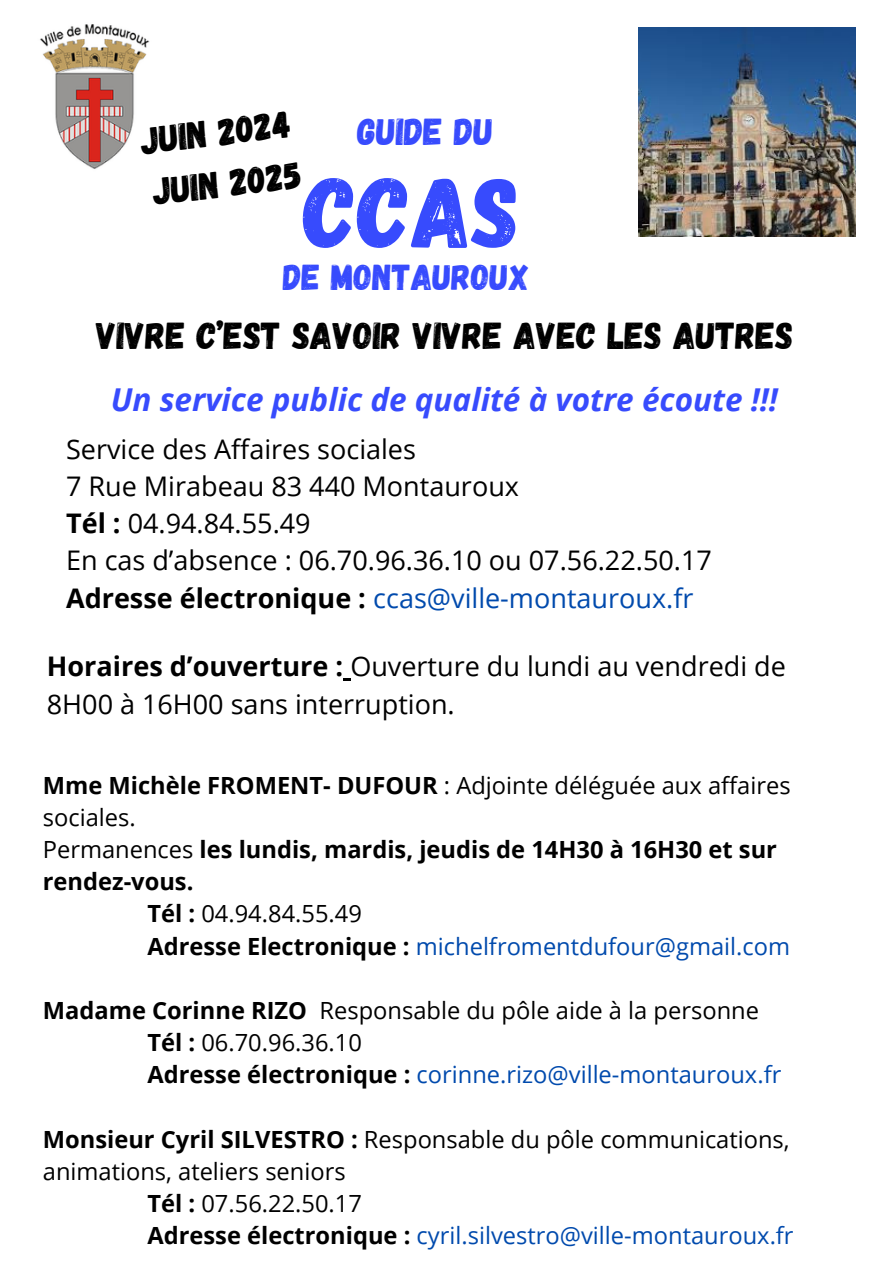
<style>
.page{position:relative;width:894px;height:1264px;background:#fff}
.page>*{position:absolute;margin:0;border:0;box-sizing:border-box;transform-origin:0 0}
.t1{font:99.9px "Gagalin";color:#374bfd}
.t2{font:37.5px/51.8px "Gagalin";color:#000}
.t3{font:37.5px "Gagalin";color:#374bfd}
.t4{font:36px "Gagalin";color:#374bfd}
.t5{font:italic 700 31.5px "Open Sans";color:#374bfd}
.t6{font:27px/37.2px "Open Sans";color:#000}
.t7{font:23.7px/32.1px "Open Sans";color:#000}
.t8{font:23.7px "Open Sans";color:#004aad}
.t9{font:700 23.7px/32.1px "Open Sans";color:#000}
.s1{font-weight:700}
.s2{color:#004aad}
.s3{font-weight:400}
.s4{font-weight:700;color:#000}
</style>
<div class="page">
<img style="left:40px;top:24px;width:110px;height:145px">
<img style="left:638px;top:27px;width:216px;height:209px">
<svg style="left:343px;top:678px;width:7px;height:3px"></svg>
<p class="t2" style="left:137px;top:114px;width:157px;rotate:-7deg">JUIN 2024<br>JUIN 2025</p>
<p class="t3" style="left:357px;top:107px;width:137px">GUIDE DU</p>
<h1 class="t1" style="left:304px;top:147px;width:217px">CCAS</h1>
<h1 class="t4" style="left:283px;top:253px;width:248px">DE MONTAUROUX</h1>
<h1 class="t2" style="left:96px;top:307px;width:698px">VIVRE C’EST SAVOIR VIVRE AVEC LES AUTRES</h1>
<p class="t5" style="left:111px;top:377px;width:668px">Un service public de qualité à votre écoute !!!</p>
<p class="t6" style="left:66px;top:430px;width:647px">Service des Affaires sociales<br>7 Rue Mirabeau 83 440 Montauroux<br><span class="s1">Tél :</span> 04.94.84.55.49<br>En cas d’absence : 06.70.96.36.10 ou 07.56.22.50.17<br><span class="s1">Adresse électronique :</span> <span class="s2">ccas@ville-montauroux.fr</span></p>
<h1 class="t6" style="left:47px;top:647px;width:740px"><span class="s1">Horaires d’ouverture :</span> Ouverture du lundi au vendredi de<br>8H00 à 16H00 sans interruption.</h1>
<h2 class="t7" style="left:43px;top:768px;width:749px"><span class="s1">Mme Michèle FROMENT- DUFOUR</span> : Adjointe déléguée aux affaires sociales.</h2>
<h3 class="t9" style="left:43px;top:832px;width:735px"><span class="s3">Permanences</span> les lundis, mardis, jeudis de 14H30 à 16H30 et sur rendez-vous.</h3>
<h3 class="t7" style="left:147px;top:897px;width:216px"><span class="s1">Tél :</span> 04.94.84.55.49</h3>
<p class="t8" style="left:147px;top:929px;width:644px"><span class="s4">Adresse Electronique :</span> michelfromentdufour@gmail.com</p>
<p class="t7" style="left:43px;top:993px;width:717px"><span class="s1">Madame Corinne RIZO</span> Responsable du pôle aide à la personne</p>
<p class="t7" style="left:147px;top:1025px;width:216px"><span class="s1">Tél :</span> 06.70.96.36.10</p>
<p class="t8" style="left:147px;top:1058px;width:635px"><span class="s4">Adresse électronique :</span> corinne.rizo@ville-montauroux.fr</p>
<p class="t7" style="left:43px;top:1122px;width:748px"><span class="s1">Monsieur Cyril SILVESTRO :</span> Responsable du pôle communications, animations, ateliers seniors</p>
<p class="t7" style="left:147px;top:1186px;width:216px"><span class="s1">Tél :</span> 07.56.22.50.17</p>
<p class="t8" style="left:147px;top:1218px;width:647px"><span class="s4">Adresse électronique :</span> cyril.silvestro@ville-montauroux.fr</p>
</div>
